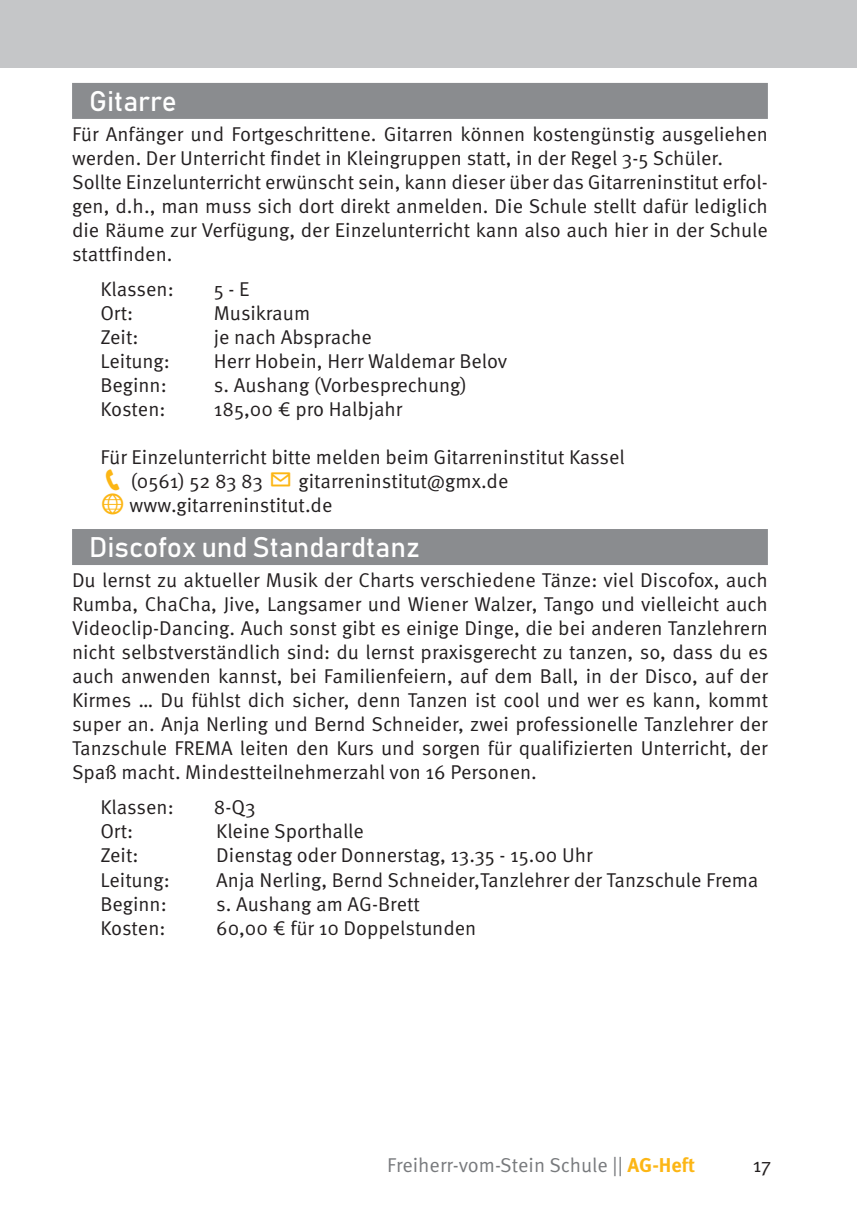
<style>
.page{position:relative;width:857px;height:1225px;background:#fff}
.page>*{position:absolute;margin:0;border:0;box-sizing:border-box;transform-origin:0 0}
.t1{font:28px "Bahnschrift";color:#fff}
.t2{font:20px/24px "Meta Pro";color:#231f20}
.t3{font:20px "Meta Pro";color:#787a7d}
.s1{font-weight:700;color:#fcb615}
</style>
<div class="page">
<div style="left:0;top:0;width:856px;height:67px;background:#c5c6c8"></div>
<div style="left:72px;top:83px;width:695px;height:36px;background:#8a8c8f"></div>
<div style="left:72px;top:529px;width:695px;height:36px;background:#8a8c8f"></div>
<h1 class="t1" style="left:89px;top:84px;width:89px">Gitarre</h1>
<p class="t2" style="left:72px;top:123px;width:697px">Für Anfänger und Fortgeschrittene. Gitarren können kostengünstig ausgeliehen werden. Der Unterricht findet in Kleingruppen statt, in der Regel 3-5 Schüler.<br>Sollte Einzelunterricht erwünscht sein, kann dieser über das Gitarreninstitut erfol&shy;gen, d.h., man muss sich dort direkt anmelden. Die Schule stellt dafür lediglich die Räume zur Verfügung, der Einzelunterricht kann also auch hier in der Schule stattfinden.</p>
<p class="t2" style="left:100px;top:278px;width:75px">Klassen:</p>
<p class="t2" style="left:214px;top:278px;width:37px">5 - E</p>
<p class="t2" style="left:100px;top:302px;width:34px">Ort:</p>
<p class="t2" style="left:214px;top:302px;width:98px">Musikraum</p>
<p class="t2" style="left:100px;top:326px;width:40px">Zeit:</p>
<p class="t2" style="left:214px;top:326px;width:159px">je nach Absprache</p>
<p class="t2" style="left:100px;top:350px;width:71px">Leitung:</p>
<p class="t2" style="left:214px;top:350px;width:295px">Herr Hobein, Herr Waldemar Belov</p>
<p class="t2" style="left:100px;top:374px;width:68px">Beginn:</p>
<p class="t2" style="left:214px;top:374px;width:254px">s. Aushang (Vorbesprechung)</p>
<p class="t2" style="left:100px;top:398px;width:67px">Kosten:</p>
<p class="t2" style="left:214px;top:398px;width:190px">185,00 € pro Halbjahr</p>
<p class="t2" style="left:130px;top:446px;width:495px;text-indent:-30px">Für Einzelunterricht bitte melden beim Gitarreninstitut Kassel (0561) 52 83 83</p>
<p class="t2" style="left:129px;top:470px;width:380px;text-indent:169px">gitarreninstitut@gmx.de www.gitarreninstitut.de</p>
<h1 class="t1" style="left:89px;top:530px;width:332px">Discofox und Standardtanz</h1>
<p class="t2" style="left:72px;top:569px;width:697px;text-align:justify">Du lernst zu aktueller Musik der Charts verschiedene Tänze: viel Discofox, auch Rumba, ChaCha, Jive, Langsamer und Wiener Walzer, Tango und vielleicht auch Videoclip-Dancing. Auch sonst gibt es einige Dinge, die bei anderen Tanzlehrern nicht selbstverständlich sind: du lernst praxisgerecht zu tanzen, so, dass du es auch anwenden kannst, bei Familienfeiern, auf dem Ball, in der Disco, auf der Kirmes … Du fühlst dich sicher, denn Tanzen ist cool und wer es kann, kommt super an. Anja Nerling und Bernd Schneider, zwei professionelle Tanzlehrer der Tanzschule FREMA leiten den Kurs und sorgen für qualifizierten Unterricht, der Spaß macht. Mindestteilnehmerzahl von 16 Personen.</p>
<p class="t2" style="left:100px;top:796px;width:75px">Klassen:</p>
<p class="t2" style="left:214px;top:796px;width:43px">8-Q3</p>
<p class="t2" style="left:100px;top:820px;width:34px">Ort:</p>
<p class="t2" style="left:216px;top:820px;width:149px">Kleine Sporthalle</p>
<p class="t2" style="left:100px;top:844px;width:40px">Zeit:</p>
<p class="t2" style="left:216px;top:844px;width:378px">Dienstag oder Donnerstag, 13.35 - 15.00 Uhr</p>
<p class="t2" style="left:100px;top:868px;width:71px">Leitung:</p>
<p class="t2" style="left:216px;top:868px;width:543px">Anja Nerling, Bernd Schneider,Tanzlehrer der Tanzschule Frema</p>
<p class="t2" style="left:100px;top:892px;width:68px">Beginn:</p>
<p class="t2" style="left:216px;top:892px;width:205px">s. Aushang am AG-Brett</p>
<p class="t2" style="left:100px;top:916px;width:67px">Kosten:</p>
<p class="t2" style="left:216px;top:916px;width:261px">60,00 € für 10 Doppelstunden</p>
<p class="t3" style="left:387px;top:1152px;width:309px">Freiherr-vom-Stein Schule || <span class="s1">AG-Heft</span></p>
<p class="t2" style="left:752px;top:1154px;width:20px">17</p>
</div>
